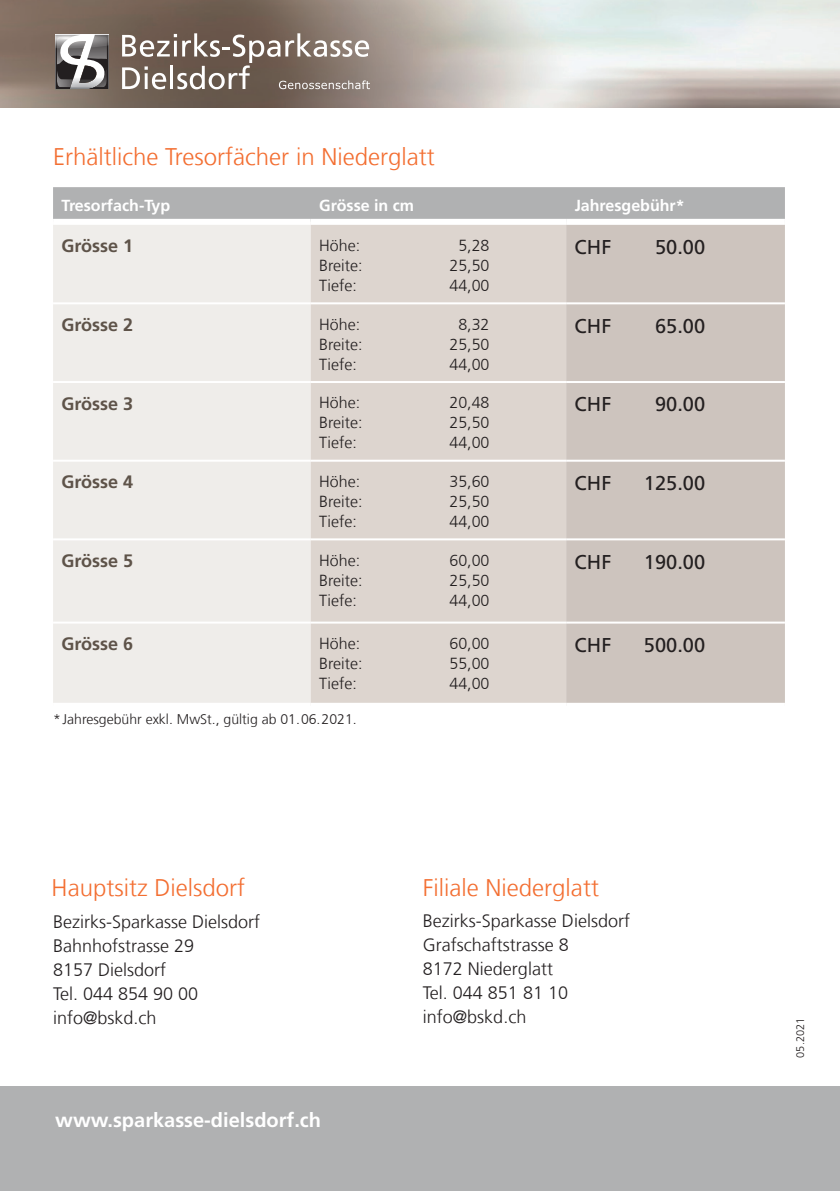
<style>
.page{position:relative;width:840px;height:1191px;background:#fff}
.page>*{position:absolute;margin:0;border:0;box-sizing:border-box;transform-origin:0 0}
.t1{font:300 24px "Frutiger LT Com";color:#f36e31}
.t2{font:20px "Frutiger LT Com";color:#231f20}
.t3{font:700 20px "Frutiger LT Com";color:#fff}
.t4{font:300 18px/24px "Frutiger LT Com";color:#231f20}
.t5{font:700 18px "Frutiger LT Com";color:#5e5349}
.t6{font:300 16px "Frutiger LT Com";color:#231f20}
.t7{font:700 16px "Frutiger LT Com";color:#fff}
.t8{font:300 14px "Frutiger LT Com";color:#231f20}
.t9{font:300 11px "Frutiger LT Com";color:#231f20}
</style>
<div class="page">
<img style="left:0;top:0;width:839px;height:108px">
<svg style="left:122px;top:33px;width:248px;height:56px;background:#908279"></svg>
<svg style="left:55px;top:35px;width:54px;height:54px"></svg>
<div style="left:0;top:1086px;width:839px;height:105px;background:#b0b1b2"></div>
<div style="left:53px;top:187px;width:731px;height:32px;background:#b0b1b2"></div>
<div style="left:53px;top:225px;width:257px;height:478px;background:#efedea"></div>
<div style="left:310px;top:225px;width:256px;height:478px;background:#ddd5cf"></div>
<div style="left:566px;top:225px;width:218px;height:478px;background:#cdc4be"></div>
<hr style="left:53px;top:381px;width:257px;height:2px;background:#fff">
<hr style="left:310px;top:381px;width:256px;height:2px;background:#fff">
<hr style="left:566px;top:381px;width:218px;height:2px;background:#fff">
<hr style="left:53px;top:460px;width:257px;height:2px;background:#fff">
<hr style="left:310px;top:460px;width:256px;height:2px;background:#fff">
<hr style="left:566px;top:460px;width:218px;height:2px;background:#fff">
<hr style="left:53px;top:538px;width:257px;height:2px;background:#fff">
<hr style="left:310px;top:538px;width:256px;height:2px;background:#fff">
<hr style="left:566px;top:538px;width:218px;height:2px;background:#fff">
<hr style="left:53px;top:621px;width:257px;height:2px;background:#fff">
<hr style="left:310px;top:621px;width:256px;height:2px;background:#fff">
<hr style="left:566px;top:621px;width:218px;height:2px;background:#fff">
<hr style="left:53px;top:302px;width:257px;height:2px;background:#fff">
<hr style="left:310px;top:302px;width:256px;height:2px;background:#fff">
<hr style="left:566px;top:302px;width:218px;height:2px;background:#fff">
<h1 class="t1" style="left:53px;top:143px;width:383px">Erhältliche Tresorfächer in Niederglatt</h1>
<p class="t7" style="left:62px;top:195px;width:110px">Tresorfach-Typ</p>
<p class="t7" style="left:319px;top:195px;width:96px">Grösse in cm</p>
<p class="t7" style="left:574px;top:195px;width:111px">Jahresgebühr*</p>
<p class="t5" style="left:62px;top:235px;width:73px">Grösse 1</p>
<p class="t6" style="left:319px;top:236px;width:42px">Höhe:</p>
<p class="t6" style="left:458px;top:236px;width:33px">5,28</p>
<p class="t6" style="left:319px;top:256px;width:45px">Breite:</p>
<p class="t6" style="left:449px;top:256px;width:42px">25,50</p>
<p class="t6" style="left:319px;top:276px;width:39px">Tiefe:</p>
<p class="t6" style="left:449px;top:276px;width:42px">44,00</p>
<p class="t2" style="left:574px;top:235px;width:38px">CHF</p>
<p class="t2" style="left:654px;top:235px;width:52px">50.00</p>
<p class="t5" style="left:62px;top:314px;width:73px">Grösse 2</p>
<p class="t6" style="left:319px;top:315px;width:42px">Höhe:</p>
<p class="t6" style="left:458px;top:315px;width:33px">8,32</p>
<p class="t6" style="left:319px;top:335px;width:45px">Breite:</p>
<p class="t6" style="left:449px;top:335px;width:42px">25,50</p>
<p class="t6" style="left:319px;top:355px;width:39px">Tiefe:</p>
<p class="t6" style="left:449px;top:355px;width:42px">44,00</p>
<p class="t5" style="left:62px;top:393px;width:73px">Grösse 3</p>
<p class="t6" style="left:319px;top:393px;width:42px">Höhe:</p>
<p class="t6" style="left:449px;top:393px;width:42px">20,48</p>
<p class="t6" style="left:319px;top:413px;width:45px">Breite:</p>
<p class="t6" style="left:449px;top:413px;width:42px">25,50</p>
<p class="t6" style="left:319px;top:433px;width:39px">Tiefe:</p>
<p class="t6" style="left:449px;top:433px;width:42px">44,00</p>
<p class="t5" style="left:62px;top:471px;width:73px">Grösse 4</p>
<p class="t6" style="left:319px;top:472px;width:42px">Höhe:</p>
<p class="t6" style="left:449px;top:472px;width:42px">35,60</p>
<p class="t6" style="left:319px;top:492px;width:45px">Breite:</p>
<p class="t6" style="left:449px;top:492px;width:42px">25,50</p>
<p class="t6" style="left:319px;top:512px;width:39px">Tiefe:</p>
<p class="t6" style="left:449px;top:512px;width:42px">44,00</p>
<p class="t5" style="left:62px;top:550px;width:73px">Grösse 5</p>
<p class="t6" style="left:319px;top:551px;width:42px">Höhe:</p>
<p class="t6" style="left:449px;top:551px;width:42px">60,00</p>
<p class="t6" style="left:319px;top:571px;width:45px">Breite:</p>
<p class="t6" style="left:449px;top:571px;width:42px">25,50</p>
<p class="t6" style="left:319px;top:591px;width:39px">Tiefe:</p>
<p class="t6" style="left:449px;top:591px;width:42px">44,00</p>
<p class="t5" style="left:62px;top:633px;width:73px">Grösse 6</p>
<p class="t6" style="left:319px;top:634px;width:42px">Höhe:</p>
<p class="t6" style="left:449px;top:634px;width:42px">60,00</p>
<p class="t6" style="left:319px;top:654px;width:45px">Breite:</p>
<p class="t6" style="left:449px;top:654px;width:42px">55,00</p>
<p class="t6" style="left:319px;top:674px;width:39px">Tiefe:</p>
<p class="t6" style="left:449px;top:674px;width:42px">44,00</p>
<p class="t8" style="left:53px;top:711px;width:305px">* Jahresgebühr exkl. MwSt., gültig ab 01. 06. 2021.</p>
<p class="t2" style="left:574px;top:314px;width:38px">CHF</p>
<p class="t2" style="left:654px;top:314px;width:52px">65.00</p>
<p class="t2" style="left:574px;top:392px;width:38px">CHF</p>
<p class="t2" style="left:654px;top:392px;width:52px">90.00</p>
<p class="t2" style="left:574px;top:471px;width:38px">CHF</p>
<p class="t2" style="left:643px;top:471px;width:63px">125.00</p>
<p class="t2" style="left:574px;top:550px;width:38px">CHF</p>
<p class="t2" style="left:643px;top:550px;width:63px">190.00</p>
<p class="t2" style="left:574px;top:633px;width:38px">CHF</p>
<p class="t2" style="left:643px;top:633px;width:63px">500.00</p>
<h1 class="t1" style="left:52px;top:873px;width:195px">Hauptsitz Dielsdorf</h1>
<p class="t4" style="left:53px;top:910px;width:209px">Bezirks-Sparkasse Dielsdorf<br>Bahnhofstrasse 29<br>8157 Dielsdorf<br>Tel. 044 854 90 00 info@bskd.ch</p>
<p class="t3" style="left:55px;top:1107px;width:267px">www.sparkasse-dielsdorf.ch</p>
<h1 class="t1" style="left:422px;top:873px;width:177px">Filiale Niederglatt</h1>
<p class="t4" style="left:422px;top:908px;width:209px">Bezirks-Sparkasse Dielsdorf<br>Grafschaftstrasse 8<br>8172 Niederglatt<br>Tel. 044 851 81 10 info@bskd.ch</p>
<p class="t9" style="left:793px;top:1057px;width:41px;rotate:-90deg">05.2021</p>
</div>
